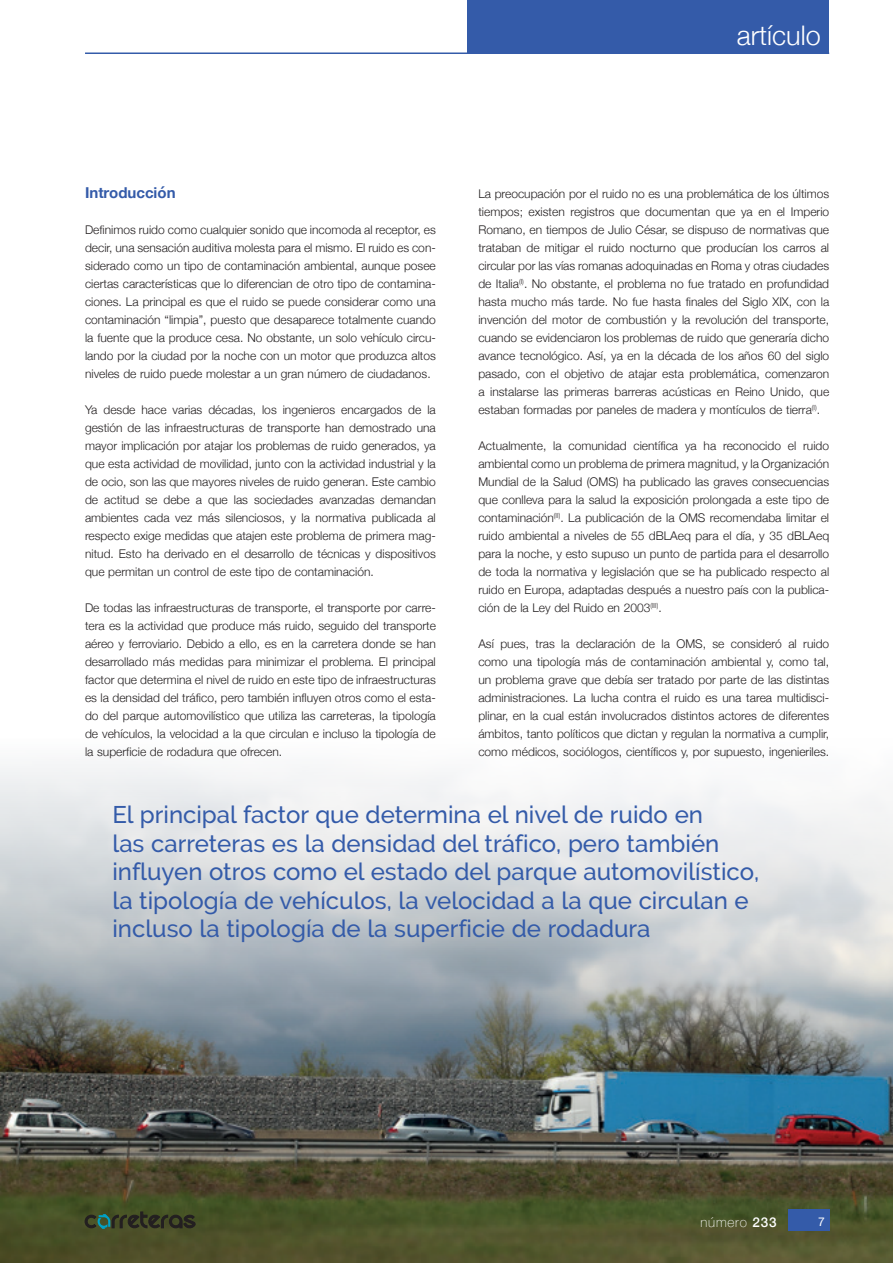
<style>
.page{position:relative;width:893px;height:1263px;background:#fff}
.page>*{position:absolute;margin:0;border:0;box-sizing:border-box;transform-origin:0 0}
.t1{font:300 27px "Helvetica Neue";color:#fff}
.SUMARIOS_NUEVOS{font:500 24px/28.5px "Raleway";color:#345ba9}
.LADILLO{font:700 15px "Helvetica Neue";color:#345ba9}
.t2{font:100 13.5px "Helvetica Neue";letter-spacing:.06em;color:#fff}
.TEXTO_COMUN_2015{font:300 12px/18px "Helvetica Neue";color:#231f20;text-align:justify}
.t3{font:12px "Helvetica Neue";color:#fff}
.s1{font-weight:500}
</style>
<div class="page">
<img style="left:0;top:764px;width:893px;height:499px">
<div style="left:788px;top:1210px;width:41px;height:21px;background:#345ba9"></div>
<hr style="left:85px;top:53px;width:744px;height:1px;background:#345ba9">
<div style="left:468px;top:0;width:361px;height:54px;background:#345ba9"></div>
<svg style="left:85px;top:1212px;width:110px;height:17px;background:#36402a"></svg>
<h1 class="t1" style="left:737px;top:13px;width:86px">artículo</h1>
<p class="LADILLO" style="left:85px;top:181px;width:92px">Introducción</p>
<p class="TEXTO_COMUN_2015" style="left:85px;top:220px;width:352px">Definimos ruido como cualquier sonido que incomoda al receptor, es decir, una sensación auditiva molesta para el mismo. El ruido es con&shy;siderado como un tipo de contaminación ambiental, aunque posee ciertas características que lo diferencian de otro tipo de contamina&shy;ciones. La principal es que el ruido se puede considerar como una contaminación “limpia”, puesto que desaparece totalmente cuando la fuente que la produce cesa. No obstante, un solo vehículo circu&shy;lando por la ciudad por la noche con un motor que produzca altos niveles de ruido puede molestar a un gran número de ciudadanos.</p>
<p class="TEXTO_COMUN_2015" style="left:85px;top:400px;width:352px">Ya desde hace varias décadas, los ingenieros encargados de la gestión de las infraestructuras de transporte han demostrado una mayor implicación por atajar los problemas de ruido generados, ya que esta actividad de movilidad, junto con la actividad industrial y la de ocio, son las que mayores niveles de ruido generan. Este cambio de actitud se debe a que las sociedades avanzadas demandan ambientes cada vez más silenciosos, y la normativa publicada al respecto exige medidas que atajen este problema de primera mag&shy;nitud. Esto ha derivado en el desarrollo de técnicas y dispositivos que permitan un control de este tipo de contaminación.</p>
<p class="TEXTO_COMUN_2015" style="left:85px;top:598px;width:352px">De todas las infraestructuras de transporte, el transporte por carre&shy;tera es la actividad que produce más ruido, seguido del transporte aéreo y ferroviario. Debido a ello, es en la carretera donde se han desarrollado más medidas para minimizar el problema. El principal factor que determina el nivel de ruido en este tipo de infraestructuras es la densidad del tráfico, pero también influyen otros como el esta&shy;do del parque automovilístico que utiliza las carreteras, la tipología de vehículos, la velocidad a la que circulan e incluso la tipología de la superficie de rodadura que ofrecen.</p>
<p class="TEXTO_COMUN_2015" style="left:478px;top:184px;width:352px">La preocupación por el ruido no es una problemática de los últimos tiempos; existen registros que documentan que ya en el Imperio Romano, en tiempos de Julio César, se dispuso de normativas que trataban de mitigar el ruido nocturno que producían los carros al circular por las vías romanas adoquinadas en Roma y otras ciudades de Italia<sup>(I)</sup>. No obstante, el problema no fue tratado en profundidad hasta mucho más tarde. No fue hasta finales del Siglo XIX, con la invención del motor de combustión y la revolución del transporte, cuando se evidenciaron los problemas de ruido que generaría dicho avance tecnológico. Así, ya en la década de los años 60 del siglo pasado, con el objetivo de atajar esta problemática, comenzaron a instalarse las primeras barreras acústicas en Reino Unido, que estaban formadas por paneles de madera y montículos de tierra<sup>(I)</sup>.</p>
<p class="TEXTO_COMUN_2015" style="left:478px;top:436px;width:352px">Actualmente, la comunidad científica ya ha reconocido el ruido ambiental como un problema de primera magnitud, y la Organización Mundial de la Salud (OMS) ha publicado las graves consecuencias que conlleva para la salud la exposición prolongada a este tipo de contaminación<sup>(II)</sup>. La publicación de la OMS recomendaba limitar el ruido ambiental a niveles de 55 dBLAeq para el día, y 35 dBLAeq para la noche, y esto supuso un punto de partida para el desarrollo de toda la normativa y legislación que se ha publicado respecto al ruido en Europa, adaptadas después a nuestro país con la publica&shy;ción de la Ley del Ruido en 2003<sup>(III)</sup>.</p>
<p class="TEXTO_COMUN_2015" style="left:478px;top:634px;width:352px">Así pues, tras la declaración de la OMS, se consideró al ruido como una tipología más de contaminación ambiental y, como tal, un problema grave que debía ser tratado por parte de las distintas administraciones. La lucha contra el ruido es una tarea multidisci&shy;plinar, en la cual están involucrados distintos actores de diferentes ámbitos, tanto políticos que dictan y regulan la normativa a cumplir, como médicos, sociólogos, científicos y, por supuesto, ingenieriles.</p>
<p class="SUMARIOS_NUEVOS" style="left:112px;top:800px;width:648px">El principal factor que determina el nivel de ruido en<br>las carreteras es la densidad del tráfico, pero también influyen otros como el estado del parque automovilístico, la tipología de vehículos, la velocidad a la que circulan e incluso la tipología de la superficie de rodadura</p>
<p class="t2" style="left:700px;top:1212px;width:78px">número <span class="s1">233</span></p>
<p class="t3" style="left:818px;top:1212px;width:8px">7</p>
</div>
